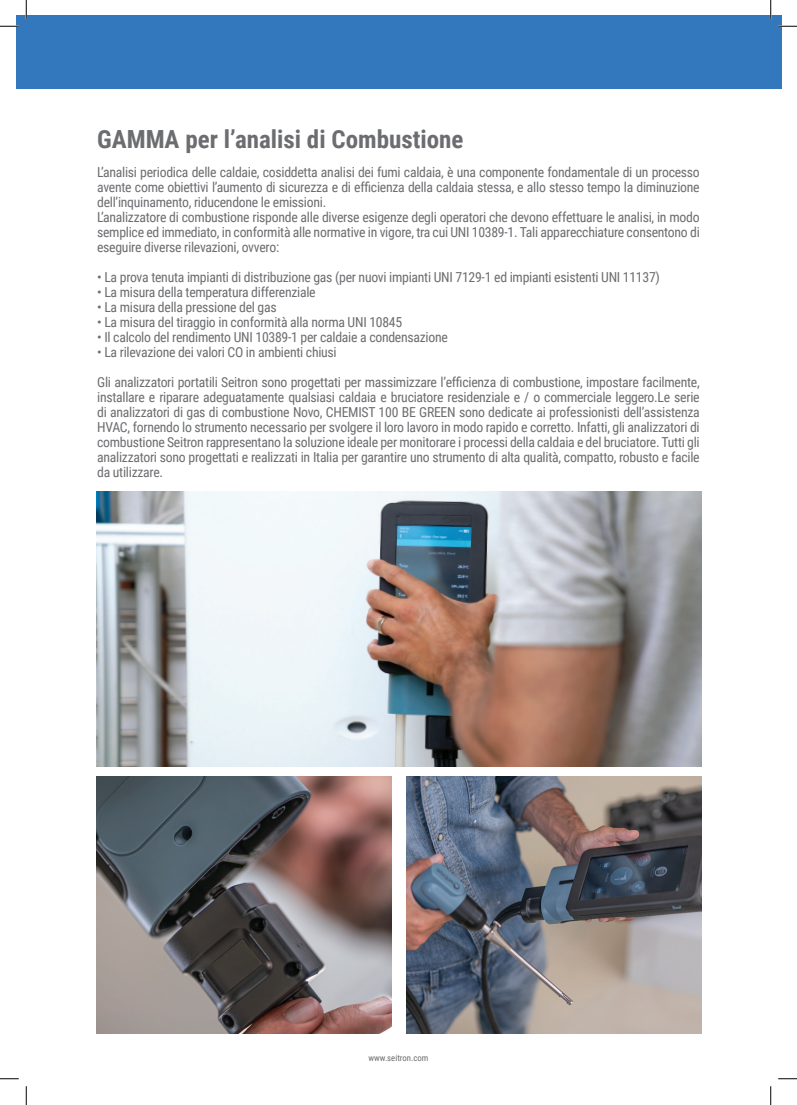
<style>
.page{position:relative;width:797px;height:1105px;background:#fff}
.page>*{position:absolute;margin:0;border:0;box-sizing:border-box;transform-origin:0 0}
.t1{font:700 25px "Roboto Condensed";color:#6c6d70}
.t2{font:13.75px/15px "Roboto Condensed";letter-spacing:-.02em;color:#6c6d70}
.t3{font:8.75px "Roboto Condensed";color:#6c6d70}
</style>
<div class="page">
<div style="left:16px;top:16px;width:765px;height:73px;background:#3378bd"></div>
<img style="left:406px;top:776px;width:295px;height:257px">
<img style="left:96px;top:776px;width:295px;height:257px">
<img style="left:96px;top:491px;width:605px;height:276px">
<svg style="left:0;top:25px;width:19px;height:2px"></svg>
<svg style="left:778px;top:25px;width:19px;height:2px"></svg>
<svg style="left:0;top:1078px;width:19px;height:1px"></svg>
<svg style="left:778px;top:1078px;width:19px;height:1px"></svg>
<svg style="left:25px;top:0;width:2px;height:19px"></svg>
<svg style="left:25px;top:1086px;width:2px;height:19px"></svg>
<svg style="left:770px;top:0;width:1px;height:19px"></svg>
<svg style="left:770px;top:1086px;width:1px;height:19px"></svg>
<h1 class="t1" style="left:97px;top:122px;width:368px">GAMMA per l’analisi di Combustione</h1>
<p class="t2" style="left:97px;top:164px;width:604px">L’analisi periodica delle caldaie, cosiddetta analisi dei fumi caldaia, è una componente fondamentale di un processo avente come obiettivi l’aumento di sicurezza e di efficienza della caldaia stessa, e allo stesso tempo la diminuzione dell’inquinamento, riducendone le emissioni.<br>L’analizzatore di combustione risponde alle diverse esigenze degli operatori che devono effettuare le analisi, in modo semplice ed immediato, in conformità alle normative in vigore, tra cui UNI 10389-1. Tali apparecchiature consentono di eseguire diverse rilevazioni, ovvero:</p>
<p class="t2" style="left:97px;top:269px;width:564px">• La prova tenuta impianti di distribuzione gas (per nuovi impianti UNI 7129-1 ed impianti esistenti UNI 11137)</p>
<p class="t2" style="left:97px;top:284px;width:220px">• La misura della temperatura differenziale</p>
<p class="t2" style="left:97px;top:299px;width:181px">• La misura della pressione del gas</p>
<p class="t2" style="left:97px;top:314px;width:306px">• La misura del tiraggio in conformità alla norma UNI 10845</p>
<p class="t2" style="left:97px;top:329px;width:352px">• Il calcolo del rendimento UNI 10389-1 per caldaie a condensazione</p>
<p class="t2" style="left:97px;top:337px;width:604px;line-height:30px">• La rilevazione dei valori CO in ambienti chiusi<br>Gli analizzatori portatili Seitron sono progettati per massimizzare l’efficienza di combustione, impostare facilmente,</p>
<p class="t2" style="left:97px;top:389px;width:604px;text-align:justify">installare e riparare adeguatamente qualsiasi caldaia e bruciatore residenziale e / o commerciale leggero.Le serie di analizzatori di gas di combustione Novo, CHEMIST 100 BE GREEN sono dedicate ai professionisti dell’assistenza HVAC, fornendo lo strumento necessario per svolgere il loro lavoro in modo rapido e corretto. Infatti, gli analizzatori di combustione Seitron rappresentano la soluzione ideale per monitorare i processi della caldaia e del bruciatore. Tutti gli analizzatori sono progettati e realizzati in Italia per garantire uno strumento di alta qualità, compatto, robusto e facile da utilizzare.</p>
<p class="t3" style="left:368px;top:1052px;width:62px">www.seitron.com</p>
</div>
